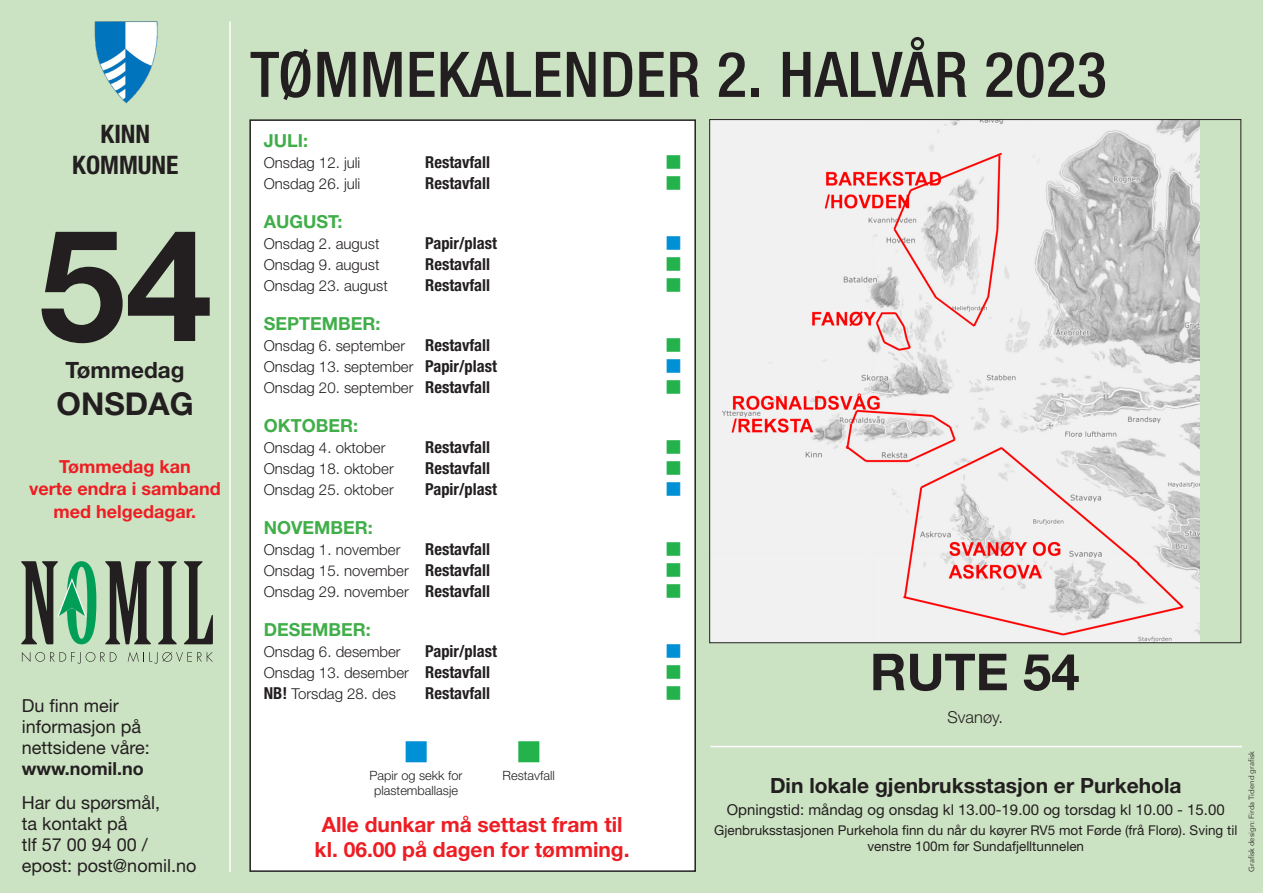
<style>
.page{position:relative;width:1263px;height:893px;background:#cce3c3}
.page>*{position:absolute;margin:0;border:0;box-sizing:border-box;transform-origin:0 0}
.t1{font:700 156px "Helvetica Neue LT Std";color:#231f20}
.t2{font:500 condensed 63px "Helvetica Neue LT Std";letter-spacing:.01em;color:#231f20}
.t3{font:700 51px "Helvetica Neue LT Std";color:#231f20}
.t4{font:700 31.5px "Helvetica Neue LT Std";color:#231f20}
.t5{font:700 condensed 25.5px/30.6px "Helvetica Neue LT Std";color:#231f20;text-align:center}
.t6{font:700 22.5px "Helvetica Neue LT Std";color:#231f20}
.t7{font:700 21px/25.5px "Helvetica Neue LT Std";color:#ee1d23;text-align:center}
.t8{font:700 21px "Helvetica Neue LT Std";color:#231f20}
.t9{font:18px/21px "Helvetica Neue LT Std";color:#231f20}
.Normal_tekst{font:700 18px "Helvetica Neue LT Std";color:#40ae49}
.t10{font:700 18px/22.5px "Helvetica Neue LT Std";color:#ee1d23;text-align:center}
.Månad_grøn{font:700 18px "Helvetica Neue LT Std";color:#40ae49}
.Normal_tekst-2{font:700 condensed 16.5px "Helvetica Neue LT Std";color:#231f20}
.t11{font:300 16.5px "Helvetica Neue LT Std";color:#231f20}
.Normal_tekst-3{font:300 15px "Helvetica Neue LT Std";color:#231f20}
.t12{font:15px "Helvetica Neue LT Std";color:#231f20}
.t13{font:13.5px/16.2px "Helvetica Neue LT Std";color:#231f20;text-align:center}
.t14{font:300 12.75px "Helvetica Neue LT Std";color:#231f20}
.t15{font:7.5px "Avenir Next";color:#231f20}
.s1{font-weight:700}
.s2{font-weight:700;font-stretch:condensed;font-size:16.5px}
</style>
<div class="page">
<img style="left:91px;top:21px;width:68px;height:85px">
<div style="left:250px;top:120px;width:445px;height:751px;background:#fff"></div>
<div style="left:249px;top:119px;width:447px;height:753px;border:2px solid #231f20"></div>
<svg style="left:22px;top:652px;width:95px;height:12px"></svg>
<svg style="left:128px;top:652px;width:85px;height:12px"></svg>
<svg style="left:105px;top:561px;width:46px;height:83px;background:#6b7265"></svg>
<svg style="left:158px;top:561px;width:19px;height:83px;background:#798272"></svg>
<svg style="left:184px;top:561px;width:29px;height:83px;background:#899582"></svg>
<svg style="left:21px;top:561px;width:75px;height:83px;background:#6e9e7e"></svg>
<img style="left:711px;top:121px;width:488px;height:520px">
<hr style="left:229px;top:21px;width:2px;height:851px;background:#fff">
<hr style="left:710px;top:746px;width:532px;height:1px;background:#fff">
<p class="t5" style="left:72px;top:118px;width:108px">KINN<br>KOMMUNE</p>
<p class="t1" style="left:39px;top:189px;width:175px">54</p>
<p class="t6" style="left:66px;top:356px;width:121px">Tømmedag</p>
<p class="t4" style="left:56px;top:385px;width:139px">ONSDAG</p>
<p class="t10" style="left:29px;top:455px;width:193px">Tømmedag kan<br>verte endra i samband med helgedagar.</p>
<p class="t9" style="left:22px;top:695px;width:130px">Du finn meir informasjon på nettsidene våre: <span class="s1">www.nomil.no</span></p>
<p class="t9" style="left:22px;top:792px;width:140px">Har du spørsmål, ta kontakt på</p>
<p class="t9" style="left:22px;top:834px;width:176px">tlf 57 00 94 00 / epost: post@nomil.no</p>
<p class="t2" style="left:250px;top:37px;width:858px">TØMMEKALENDER 2. HALVÅR 2023</p>
<p class="Månad_grøn" style="left:264px;top:129px;width:46px">JULI:</p>
<p class="Normal_tekst-3" style="left:264px;top:153px;width:98px">Onsdag 12. juli</p>
<p class="Normal_tekst-2" style="left:425px;top:152px;width:66px">Restavfall</p>
<p class="Normal_tekst-3" style="left:264px;top:174px;width:98px">Onsdag 26. juli</p>
<p class="Normal_tekst-2" style="left:425px;top:173px;width:66px">Restavfall</p>
<p class="Normal_tekst" style="left:264px;top:210px;width:80px">AUGUST:</p>
<p class="Normal_tekst-3" style="left:264px;top:234px;width:117px">Onsdag 2. august</p>
<p class="Normal_tekst-2" style="left:425px;top:233px;width:73px">Papir/plast</p>
<p class="Normal_tekst-3" style="left:264px;top:255px;width:117px">Onsdag 9. august</p>
<p class="Normal_tekst-2" style="left:425px;top:254px;width:66px">Restavfall</p>
<p class="Normal_tekst-3" style="left:264px;top:276px;width:126px">Onsdag 23. august</p>
<p class="Normal_tekst-2" style="left:425px;top:275px;width:66px">Restavfall</p>
<p class="Normal_tekst" style="left:264px;top:312px;width:118px">SEPTEMBER:</p>
<p class="Normal_tekst-3" style="left:264px;top:336px;width:228px">Onsdag 6. september <span class="s2">Restavfall</span></p>
<p class="Normal_tekst-3" style="left:264px;top:357px;width:235px">Onsdag 13. september <span class="s2">Papir/plast</span></p>
<p class="Normal_tekst-3" style="left:264px;top:378px;width:228px">Onsdag 20. september <span class="s2">Restavfall</span></p>
<p class="Normal_tekst" style="left:264px;top:414px;width:96px">OKTOBER:</p>
<p class="Normal_tekst-3" style="left:264px;top:438px;width:123px">Onsdag 4. oktober</p>
<p class="Normal_tekst-2" style="left:425px;top:437px;width:66px">Restavfall</p>
<p class="Normal_tekst-3" style="left:264px;top:459px;width:132px">Onsdag 18. oktober</p>
<p class="Normal_tekst-2" style="left:425px;top:458px;width:66px">Restavfall</p>
<p class="Normal_tekst-3" style="left:264px;top:480px;width:132px">Onsdag 25. oktober</p>
<p class="Normal_tekst-2" style="left:425px;top:479px;width:73px">Papir/plast</p>
<p class="Normal_tekst" style="left:264px;top:516px;width:111px">NOVEMBER:</p>
<p class="Normal_tekst-3" style="left:264px;top:540px;width:138px">Onsdag 1. november</p>
<p class="Normal_tekst-2" style="left:425px;top:539px;width:66px">Restavfall</p>
<p class="Normal_tekst-3" style="left:264px;top:561px;width:228px">Onsdag 15. november <span class="s2">Restavfall</span></p>
<p class="Normal_tekst-3" style="left:264px;top:582px;width:228px">Onsdag 29. november <span class="s2">Restavfall</span></p>
<p class="Normal_tekst" style="left:264px;top:618px;width:109px">DESEMBER:</p>
<p class="Normal_tekst-3" style="left:264px;top:642px;width:138px">Onsdag 6. desember</p>
<p class="Normal_tekst-2" style="left:425px;top:641px;width:73px">Papir/plast</p>
<p class="Normal_tekst-3" style="left:264px;top:663px;width:228px">Onsdag 13. desember <span class="s2">Restavfall</span></p>
<p class="Normal_tekst-3" style="left:264px;top:684px;width:134px"><span class="s2">NB!</span> Torsdag 28. des</p>
<p class="Normal_tekst-2" style="left:425px;top:683px;width:66px">Restavfall</p>
<p class="t3" style="left:870px;top:640px;width:211px">RUTE 54</p>
<p class="t11" style="left:947px;top:707px;width:57px">Svanøy.</p>
<p class="t14" style="left:369px;top:767px;width:95px">Papir og sekk for</p>
<p class="t14" style="left:502px;top:767px;width:54px">Restavfall</p>
<p class="t14" style="left:374px;top:783px;width:85px">plastemballasje</p>
<p class="t7" style="left:315px;top:811px;width:316px">Alle dunkar må settast fram til kl. 06.00 på dagen for tømming.</p>
<p class="t8" style="left:770px;top:772px;width:413px">Din lokale gjenbruksstasjon er Purkehola</p>
<p class="t12" style="left:727px;top:800px;width:500px">Opningstid: måndag og onsdag kl 13.00-19.00 og torsdag kl 10.00 - 15.00</p>
<p class="t13" style="left:714px;top:822px;width:525px">Gjenbruksstasjonen Purkehola finn du når du køyrer RV5 mot Førde (frå Florø). Sving til venstre 100m før Sundafjelltunnelen</p>
<p class="t15" style="left:1245px;top:872px;width:122px;rotate:-90deg">Grafisk design: Firda Tidend grafisk</p>
</div>
